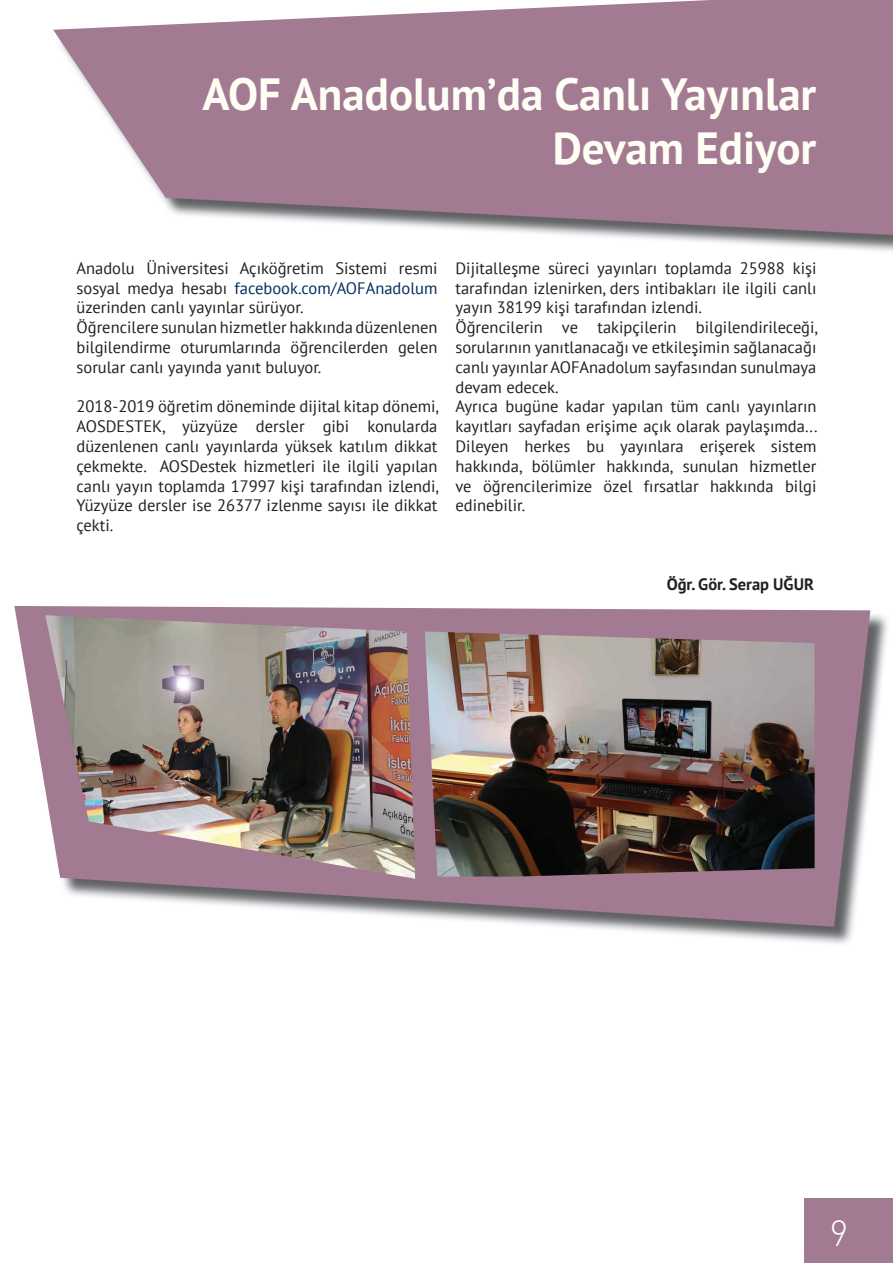
<style>
.page{position:relative;width:893px;height:1263px;background:#fff}
.page>*{position:absolute;margin:0;border:0;box-sizing:border-box;transform-origin:0 0}
.t1{font:700 45px/54px "PT Sans";color:#fffef4;text-align:right}
.t2{font:300 36px "DIN Pro";color:#fff}
.t3{font:16.5px/19.8px "PT Sans";color:#231f20}
.t4{font:700 16.5px "PT Sans";color:#231f20}
.s1{color:#002e5e}
</style>
<div class="page">
<div style="left:804px;top:1198px;width:89px;height:65px;background:#a27a92"></div>
<img style="left:580px;top:235px;width:313px;height:17px">
<svg style="left:53px;top:0;width:840px;height:235px;background:#ae8ea1"></svg>
<img style="left:578px;top:610px;width:309px;height:334px">
<svg style="left:14px;top:606px;width:856px;height:321px;fill:#a27a92"></svg>
<img style="left:45px;top:615px;width:370px;height:264px">
<img style="left:425px;top:631px;width:390px;height:245px">
<h1 class="t1" style="left:202px;top:67px;width:616px">AOF Anadolum’da Canlı Yayınlar<br>Devam Ediyor</h1>
<p class="t3" style="left:77px;top:258px;width:362px">Anadolu Üniversitesi Açıköğretim Sistemi resmi sosyal medya hesabı <span class="s1">facebook.com/AOFAnadolum </span>üzerinden canlı yayınlar sürüyor.<br>Öğrencilere sunulan hizmetler hakkında düzenlenen bilgilendirme oturumlarında öğrencilerden gelen sorular canlı yayında yanıt buluyor.</p>
<p class="t3" style="left:77px;top:396px;width:364px;text-align:justify">2018-2019 öğretim döneminde dijital kitap dönemi, AOSDESTEK, yüzyüze dersler gibi konularda düzenlenen canlı yayınlarda yüksek katılım dikkat çekmekte. AOSDestek hizmetleri ile ilgili yapılan canlı yayın toplamda 17997 kişi tarafından izlendi, Yüzyüze dersler ise 26377 izlenme sayısı ile dikkat çekti.</p>
<p class="t3" style="left:455px;top:258px;width:364px">Dijitalleşme süreci yayınları toplamda 25988 kişi tarafından izlenirken, ders intibakları ile ilgili canlı yayın 38199 kişi tarafından izlendi.<br>Öğrencilerin ve takipçilerin bilgilendirileceği, sorularının yanıtlanacağı ve etkileşimin sağlanacağı canlı yayınlar AOFAnadolum sayfasından sunulmaya devam edecek.<br>Ayrıca bugüne kadar yapılan tüm canlı yayınların kayıtları sayfadan erişime açık olarak paylaşımda...<br>Dileyen herkes bu yayınlara erişerek sistem hakkında, bölümler hakkında, sunulan hizmetler ve öğrencilerimize özel fırsatlar hakkında bilgi edinebilir.</p>
<p class="t4" style="left:667px;top:573px;width:149px">Öğr. Gör. Serap UĞUR</p>
<h2 class="t2" style="left:830px;top:1205px;width:20px">9</h2>
</div>
